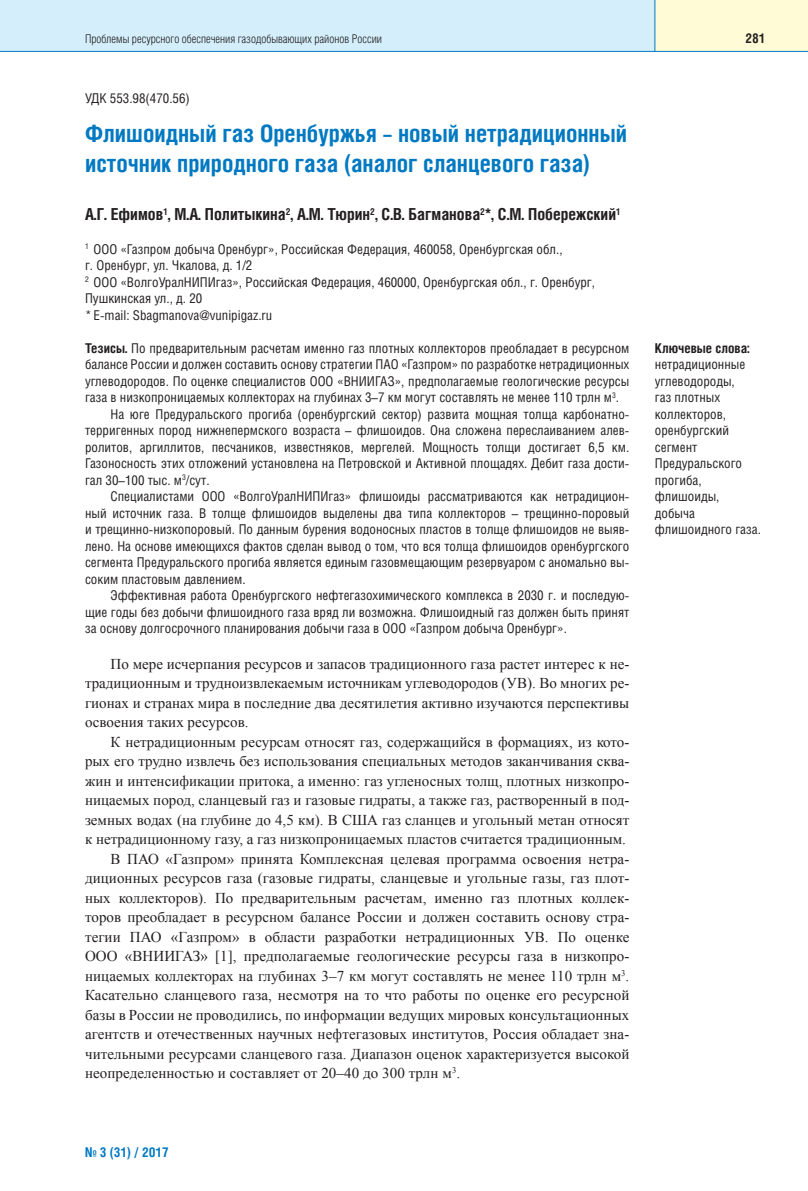
<style>
.page{position:relative;width:808px;height:1191px;background:#fff}
.page>*{position:absolute;margin:0;border:0;box-sizing:border-box;transform-origin:0 0}
.t1{font:700 24px/30px "Helios Cond";color:#0079c2}
.t2{font:700 16.5px "Helios Cond";color:#231f20}
.t3{font:15px/19.5px "Times New Roman";letter-spacing:.005em;color:#231f20;text-align:justify}
.t4{font:13.5px/16.5px "Helios Cond";color:#231f20}
.t5{font:700 13.5px "Helios Cond";color:#231f20}
.t6{font:700 13.5px "Helios Cond";color:#0079c2}
.t7{font:300 12px "Helios Cond";color:#231f20}
.s1{font-weight:700}
</style>
<div class="page">
<div style="left:0;top:0;width:668px;height:51px;background:#d4effb"></div>
<div style="left:655px;top:0;width:153px;height:51px;background:#fffbd6"></div>
<hr style="left:0;top:51px;width:808px;height:1px;background:#0079c2">
<hr style="left:654px;top:0;width:1px;height:51px;background:#0079c2">
<p class="t7" style="left:85px;top:34px;width:298px">Проблемы ресурсного обеспечения газодобывающих районов России</p>
<p class="t5" style="left:745px;top:33px;width:22px">281</p>
<p class="t4" style="left:85px;top:91px;width:106px">УДК 553.98(470.56)</p>
<h1 class="t1" style="left:85px;top:121px;width:543px">Флишоидный газ Оренбуржья – новый нетрадиционный источник природного газа (аналог сланцевого газа)</h1>
<p class="t2" style="left:85px;top:208px;width:537px">А.Г. Ефимов<sup>1</sup>, М.А. Политыкина<sup>2</sup>, А.М. Тюрин<sup>2</sup>, С.В. Багманова<sup>2</sup>*, С.М. Побережский<sup>1</sup></p>
<p class="t4" style="left:85px;top:242px;width:512px"><sup>1</sup> ООО «Газпром добыча Оренбург», Российская Федерация, 460058, Оренбургская обл.,<br>г. Оренбург, ул. Чкалова, д. 1/2<br><sup>2</sup> ООО «ВолгоУралНИПИгаз», Российская Федерация, 460000, Оренбургская обл., г. Оренбург, Пушкинская ул., д. 20<br>* E-mail: Sbagmanova@vunipigaz.ru</p>
<p class="t4" style="left:85px;top:341px;width:546px"><span class="s1">Тезисы.</span> По предварительным расчетам именно газ плотных коллекторов преобладает в ресурсном</p>
<p class="t4" style="left:85px;top:357px;width:546px">балансе России и должен составить основу стратегии ПАО «Газпром» по разработке нетрадиционных</p>
<p class="t4" style="left:85px;top:374px;width:546px">углеводородов. По оценке специалистов ООО «ВНИИГАЗ», предполагаемые геологические ресурсы</p>
<p class="t4" style="left:85px;top:390px;width:535px">газа в низкопроницаемых коллекторах на глубинах 3–7 км могут составлять не менее 110 трлн м<sup>3</sup>.</p>
<p class="t4" style="left:111px;top:407px;width:520px">На юге Предуральского прогиба (оренбургский сектор) развита мощная толща карбонатно-</p>
<p class="t4" style="left:85px;top:423px;width:546px">терригенных пород нижнепермского возраста – флишоидов. Она сложена переслаиванием алев-</p>
<p class="t4" style="left:85px;top:440px;width:546px">ролитов, аргиллитов, песчаников, известняков, мергелей. Мощность толщи достигает 6,5 км.</p>
<p class="t4" style="left:85px;top:456px;width:546px">Газоносность этих отложений установлена на Петровской и Активной площадях. Дебит газа дости-</p>
<p class="t4" style="left:85px;top:473px;width:126px">гал 30–100 тыс. м<sup>3</sup>/сут.</p>
<p class="t4" style="left:111px;top:489px;width:520px">Специалистами ООО «ВолгоУралНИПИгаз» флишоиды рассматриваются как нетрадицион-</p>
<p class="t4" style="left:85px;top:506px;width:546px">ный источник газа. В толще флишоидов выделены два типа коллекторов – трещинно-поровый</p>
<p class="t4" style="left:85px;top:522px;width:546px">и трещинно-низкопоровый. По данным бурения водоносных пластов в толще флишоидов не выяв-</p>
<p class="t4" style="left:85px;top:539px;width:546px">лено. На основе имеющихся фактов сделан вывод о том, что вся толща флишоидов оренбургского</p>
<p class="t4" style="left:85px;top:555px;width:546px">сегмента Предуральского прогиба является единым газовмещающим резервуаром с аномально вы-</p>
<p class="t4" style="left:85px;top:572px;width:162px">соким пластовым давлением.</p>
<p class="t4" style="left:111px;top:588px;width:520px">Эффективная работа Оренбургского нефтегазохимического комплекса в 2030 г. и последую-</p>
<p class="t4" style="left:85px;top:605px;width:546px">щие годы без добычи флишоидного газа вряд ли возможна. Флишоидный газ должен быть принят</p>
<p class="t4" style="left:85px;top:621px;width:483px">за основу долгосрочного планирования добычи газа в ООО «Газпром добыча Оренбург».</p>
<p class="t3" style="left:85px;top:654px;width:546px;text-indent:26px">По мере исчерпания ресурсов и запасов традиционного газа растет интерес к не&shy;традиционным и трудноизвлекаемым источникам углеводородов (УВ). Во многих ре&shy;гионах и странах мира в последние два десятилетия активно изучаются перспективы освоения таких ресурсов.</p>
<p class="t3" style="left:111px;top:732px;width:520px">К нетрадиционным ресурсам относят газ, содержащийся в формациях, из кото-</p>
<p class="t3" style="left:85px;top:751px;width:546px">рых его трудно извлечь без использования специальных методов заканчивания сква-</p>
<p class="t3" style="left:85px;top:771px;width:546px">жин и интенсификации притока, а именно: газ угленосных толщ, плотных низкопро-</p>
<p class="t3" style="left:85px;top:790px;width:546px">ницаемых пород, сланцевый газ и газовые гидраты, а также газ, растворенный в под-</p>
<p class="t3" style="left:85px;top:810px;width:546px">земных водах (на глубине до 4,5 км). В США газ сланцев и угольный метан относят</p>
<p class="t3" style="left:85px;top:829px;width:542px">к нетрадиционному газу, а газ низкопроницаемых пластов считается традиционным.</p>
<p class="t3" style="left:111px;top:849px;width:520px">В ПАО «Газпром» принята Комплексная целевая программа освоения нетра-</p>
<p class="t3" style="left:85px;top:868px;width:546px">диционных ресурсов газа (газовые гидраты, сланцевые и угольные газы, газ плот-</p>
<p class="t3" style="left:85px;top:888px;width:546px">ных коллекторов). По предварительным расчетам, именно газ плотных коллек-</p>
<p class="t3" style="left:85px;top:907px;width:546px">торов преобладает в ресурсном балансе России и должен составить основу стра-</p>
<p class="t3" style="left:85px;top:927px;width:546px">тегии ПАО «Газпром» в области разработки нетрадиционных УВ. По оценке</p>
<p class="t3" style="left:85px;top:946px;width:546px">ООО «ВНИИГАЗ» [1], предполагаемые геологические ресурсы газа в низкопро-</p>
<p class="t3" style="left:85px;top:966px;width:546px">ницаемых коллекторах на глубинах 3–7 км могут составлять не менее 110 трлн м<sup>3</sup>.</p>
<p class="t3" style="left:85px;top:985px;width:546px">Касательно сланцевого газа, несмотря на то что работы по оценке его ресурсной</p>
<p class="t3" style="left:85px;top:1005px;width:546px">базы в России не проводились, по информации ведущих мировых консультационных</p>
<p class="t3" style="left:85px;top:1024px;width:546px">агентств и отечественных научных нефтегазовых институтов, Россия обладает зна-</p>
<p class="t3" style="left:85px;top:1044px;width:546px">чительными ресурсами сланцевого газа. Диапазон оценок характеризуется высокой</p>
<p class="t3" style="left:85px;top:1063px;width:377px">неопределенностью и составляет от 20–40 до 300 трлн м<sup>3</sup>.</p>
<p class="t5" style="left:655px;top:343px;width:96px">Ключевые слова:</p>
<p class="t4" style="left:655px;top:357px;width:108px">нетрадиционные углеводороды,<br>газ плотных коллекторов, оренбургский сегмент<br>Предуральского прогиба, флишоиды, добыча флишоидного газа.</p>
<p class="t6" style="left:85px;top:1147px;width:85px">№ 3 (31) / 2017</p>
</div>
